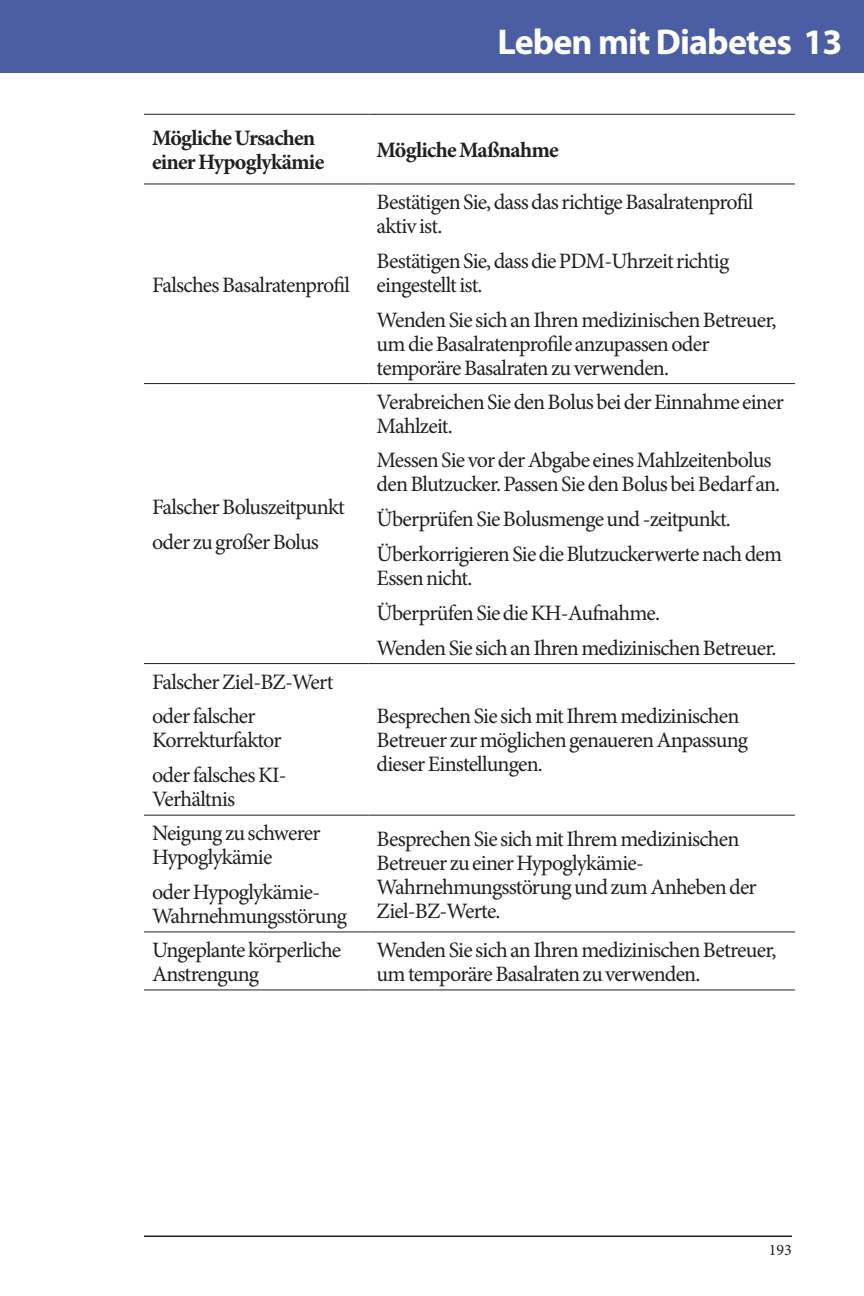
<style>
.page{position:relative;width:864px;height:1296px;background:#fff}
.page>*{position:absolute;margin:0;border:0;box-sizing:border-box;transform-origin:0 0}
.t1{font:700 36px "Myriad Pro";letter-spacing:-.025em;color:#fff}
.TableCell{font:22px/24px "Minion Pro";letter-spacing:-.035em;color:#231f20}
.Head3{font:700 22px/24px "Minion Pro";letter-spacing:-.035em;color:#231f20}
.t2{font:16px "Minion Pro";color:#231f20}
</style>
<div class="page">
<div style="left:19px;top:0;width:845px;height:73px;background:#4b5ea3"></div>
<hr style="left:144px;top:1236px;width:648px;height:1px;background:#231f20">
<svg style="left:0;top:0;width:19px;height:73px"></svg>
<hr style="left:144px;top:383px;width:216px;height:1px;background:#231f20">
<hr style="left:369px;top:383px;width:426px;height:1px;background:#231f20">
<hr style="left:144px;top:663px;width:216px;height:1px;background:#231f20">
<hr style="left:369px;top:663px;width:426px;height:1px;background:#231f20">
<hr style="left:144px;top:184px;width:216px;height:1px;background:#231f20">
<hr style="left:369px;top:184px;width:426px;height:1px;background:#231f20">
<hr style="left:144px;top:815px;width:216px;height:1px;background:#231f20">
<hr style="left:369px;top:815px;width:426px;height:1px;background:#231f20">
<hr style="left:144px;top:932px;width:216px;height:1px;background:#231f20">
<hr style="left:369px;top:932px;width:426px;height:1px;background:#231f20">
<hr style="left:144px;top:990px;width:216px;height:1px;background:#231f20">
<hr style="left:369px;top:990px;width:426px;height:1px;background:#231f20">
<hr style="left:144px;top:114px;width:216px;height:1px;background:#231f20">
<hr style="left:369px;top:114px;width:426px;height:1px;background:#231f20">
<h1 class="t1" style="left:498px;top:18px;width:346px">Leben mit Diabetes 13</h1>
<p class="Head3" style="left:152px;top:126px;width:174px">Mögliche Ursachen einer Hypoglykämie</p>
<p class="Head3" style="left:377px;top:138px;width:184px">Mögliche Maßnahme</p>
<p class="TableCell" style="left:152px;top:273px;width:200px">Falsches Basalratenprofil</p>
<p class="TableCell" style="left:152px;top:495px;width:194px">Falscher Boluszeitpunkt</p>
<p class="TableCell" style="left:152px;top:530px;width:169px">oder zu großer Bolus</p>
<p class="TableCell" style="left:152px;top:670px;width:183px">Falscher Ziel-BZ-Wert</p>
<p class="TableCell" style="left:152px;top:704px;width:131px">oder falscher<br>Korrekturfaktor</p>
<p class="TableCell" style="left:152px;top:763px;width:136px">oder falsches KI-<br>Verhältnis</p>
<p class="TableCell" style="left:152px;top:821px;width:170px">Neigung zu schwerer<br>Hypoglykämie</p>
<p class="TableCell" style="left:152px;top:880px;width:197px">oder Hypoglykämie-<br>Wahrnehmungsstörung</p>
<p class="TableCell" style="left:377px;top:190px;width:378px">Bestätigen Sie, dass das richtige Basalratenprofil aktiv ist.</p>
<p class="TableCell" style="left:377px;top:249px;width:354px">Bestätigen Sie, dass die PDM-Uhrzeit richtig eingestellt ist.</p>
<p class="TableCell" style="left:377px;top:308px;width:401px">Wenden Sie sich an Ihren medizinischen Betreuer, um die Basalratenprofile anzupassen oder temporäre Basalraten zu verwenden.</p>
<p class="TableCell" style="left:377px;top:390px;width:409px">Verabreichen Sie den Bolus bei der Einnahme einer<br>Mahlzeit.</p>
<p class="TableCell" style="left:377px;top:448px;width:405px">Messen Sie vor der Abgabe eines Mahlzeitenbolus den Blutzucker. Passen Sie den Bolus bei Bedarf an.</p>
<p class="TableCell" style="left:377px;top:507px;width:356px">Überprüfen Sie Bolusmenge und -zeitpunkt.</p>
<p class="TableCell" style="left:377px;top:542px;width:407px">Überkorrigieren Sie die Blutzuckerwerte nach dem<br>Essen nicht.</p>
<p class="TableCell" style="left:377px;top:601px;width:285px">Überprüfen Sie die KH-Aufnahme.</p>
<p class="TableCell" style="left:377px;top:636px;width:401px">Wenden Sie sich an Ihren medizinischen Betreuer.</p>
<p class="TableCell" style="left:377px;top:704px;width:373px">Besprechen Sie sich mit Ihrem medizinischen<br>Betreuer zur möglichen genaueren Anpassung dieser Einstellungen.</p>
<p class="TableCell" style="left:377px;top:827px;width:382px">Besprechen Sie sich mit Ihrem medizinischen Betreuer zu einer Hypoglykämie-Wahrnehmungsstörung und zum Anheben der Ziel-BZ-Werte.</p>
<p class="TableCell" style="left:152px;top:938px;width:191px">Ungeplante körperliche<br>Anstrengung</p>
<p class="TableCell" style="left:377px;top:938px;width:401px">Wenden Sie sich an Ihren medizinischen Betreuer, um temporäre Basalraten zu verwenden.</p>
<p class="t2" style="left:769px;top:1239px;width:25px">193</p>
</div>
